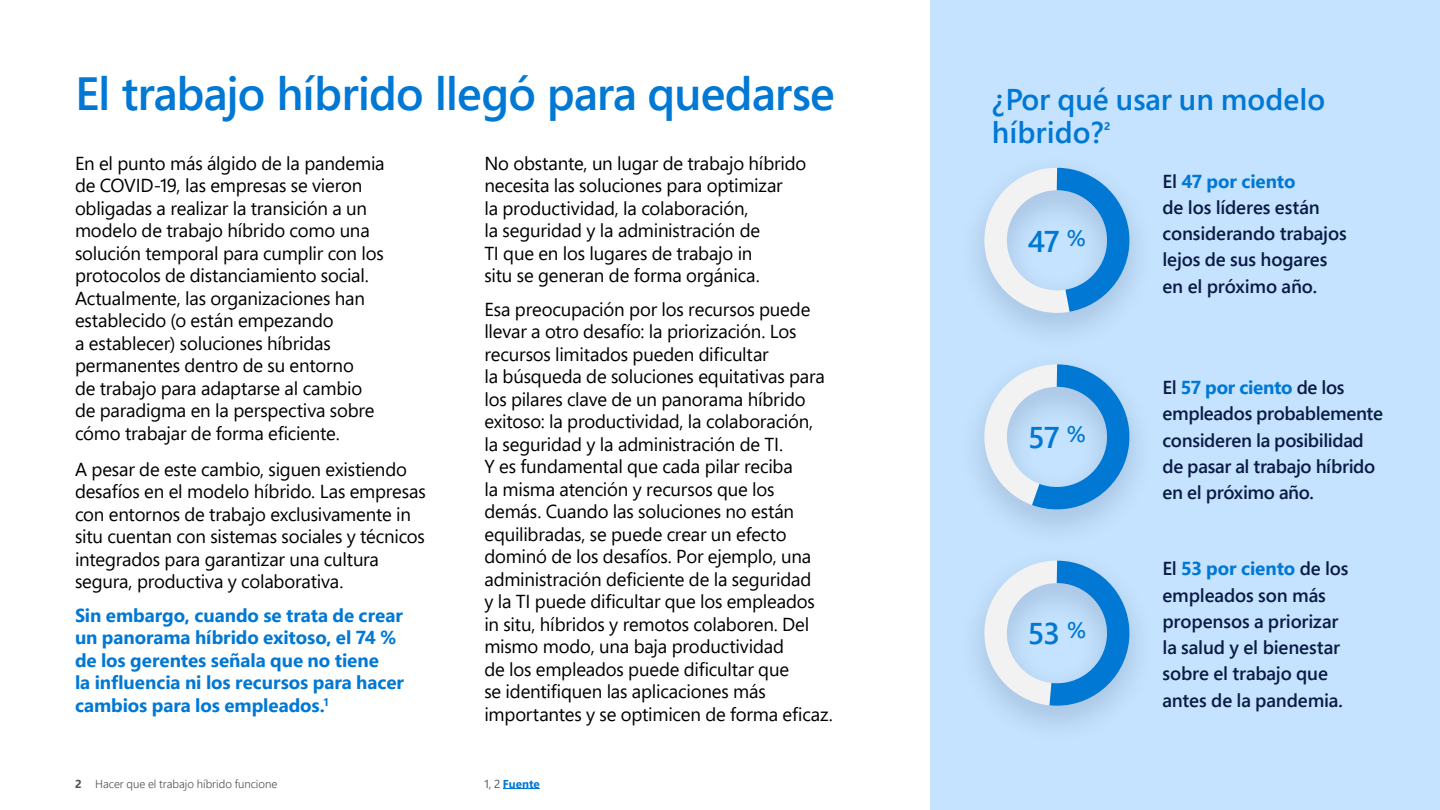
<style>
.page{position:relative;width:1440px;height:810px;background:#fff}
.page>*{position:absolute;margin:0;border:0;box-sizing:border-box;transform-origin:0 0}
.t1{font:600 46.5px "Segoe Pro";letter-spacing:-.02em;color:#0078d4}
.t2{font:600 30px/33px "Segoe Pro";color:#0078d4}
.Body{font:18.75px/22.5px "Segoe Pro";letter-spacing:-.01em;color:#000}
.Body-2{font:600 18.75px/26.2px "Segoe Pro";letter-spacing:-.01em;color:#0a1b45}
.Pull_Quote{font:18.75px/22.5px "Segoe Pro";letter-spacing:-.01em;color:#000}
.Pull_Quote-2{font:700 18.75px/22.5px "Segoe Pro";letter-spacing:-.005em;color:#0078d4}
.t3{font:300 11.55px "Segoe Pro";color:#505050}
.t4{font:700 11.55px "Segoe Pro";color:#0078d4}
.t5{font:700 10.95px "Segoe Pro";color:#0078d4}
.s1{font-weight:700}
.s2{font-weight:400;color:#505050}
.s3{font-weight:700;color:#0078d4}
</style>
<div class="page">
<div style="left:930px;top:0;width:510px;height:810px;background:#c5e3ff"></div>
<hr style="left:503px;top:788px;width:37px;height:1px;background:#0078d4">
<div style="left:957px;top:349px;width:200px;height:200px;background:#0a1b45;opacity:.2"></div>
<div style="left:984px;top:364px;width:146px;height:145px;border:22px solid #f2f2f2;border-radius:50%"></div>
<svg style="left:1007px;top:353px;width:134px;height:168px"></svg>
<div style="left:957px;top:152px;width:200px;height:201px;background:#0a1b45;opacity:.2"></div>
<div style="left:984px;top:168px;width:146px;height:145px;border:22px solid #f2f2f2;border-radius:50%"></div>
<svg style="left:1034px;top:157px;width:107px;height:170px"></svg>
<div style="left:957px;top:545px;width:200px;height:201px;background:#0a1b45;opacity:.2"></div>
<div style="left:984px;top:561px;width:146px;height:145px;border:22px solid #f2f2f2;border-radius:50%"></div>
<svg style="left:1026px;top:549px;width:115px;height:168px"></svg>
<h2 class="t1" style="left:75px;top:62px;width:761px">El trabajo híbrido llegó para quedarse</h2>
<p class="Body" style="left:75px;top:151px;width:311px">En el punto más álgido de la pandemia de COVID-19, las empresas se vieron obligadas a realizar la transición a un modelo de trabajo híbrido como una solución temporal para cumplir con los protocolos de distanciamiento social.<br>Actualmente, las organizaciones han establecido (o están empezando<br>a establecer) soluciones híbridas permanentes dentro de su entorno<br>de trabajo para adaptarse al cambio de paradigma en la perspectiva sobre cómo trabajar de forma eficiente.</p>
<p class="Body" style="left:75px;top:457px;width:352px">A pesar de este cambio, siguen existiendo desafíos en el modelo híbrido. Las empresas con entornos de trabajo exclusivamente in situ cuentan con sistemas sociales y técnicos integrados para garantizar una cultura segura, productiva y colaborativa.</p>
<p class="Pull_Quote-2" style="left:75px;top:603px;width:331px">Sin embargo, cuando se trata de crear un panorama híbrido exitoso, el 74 % de los gerentes señala que no tiene<br>la influencia ni los recursos para hacer cambios para los empleados.<sup>1</sup></p>
<p class="Pull_Quote" style="left:484px;top:151px;width:324px">No obstante, un lugar de trabajo híbrido necesita las soluciones para optimizar<br>la productividad, la colaboración,<br>la seguridad y la administración de<br>TI que en los lugares de trabajo in<br>situ se generan de forma orgánica.</p>
<p class="Body" style="left:484px;top:297px;width:350px">Esa preocupación por los recursos puede llevar a otro desafío: la priorización. Los recursos limitados pueden dificultar<br>la búsqueda de soluciones equitativas para los pilares clave de un panorama híbrido exitoso: la productividad, la colaboración,<br>la seguridad y la administración de TI.<br>Y es fundamental que cada pilar reciba<br>la misma atención y recursos que los demás. Cuando las soluciones no están equilibradas, se puede crear un efecto dominó de los desafíos. Por ejemplo, una administración deficiente de la seguridad<br>y la TI puede dificultar que los empleados in situ, híbridos y remotos colaboren. Del mismo modo, una baja productividad<br>de los empleados puede dificultar que<br>se identifiquen las aplicaciones más importantes y se optimicen de forma eficaz.</p>
<p class="t3" style="left:75px;top:775px;width:204px"><span class="s1">2</span> Hacer que el trabajo híbrido funcione</p>
<p class="t4" style="left:484px;top:775px;width:57px"><span class="s2">1, 2</span> Fuente</p>
<h3 class="t2" style="left:992px;top:82px;width:335px">¿Por qué usar un modelo híbrido?</h3>
<h3 class="t5" style="left:1104px;top:118px;width:8px">2</h3>
<h3 class="t2" style="left:1028px;top:224px;width:59px">47 <sup>%</sup></h3>
<h3 class="t2" style="left:1028px;top:420px;width:59px">57 <sup>%</sup></h3>
<h3 class="t2" style="left:1028px;top:617px;width:60px">53 <sup>%</sup></h3>
<p class="Body-2" style="left:1162px;top:167px;width:186px">El <span class="s3">47 por ciento<br></span>de los líderes están considerando trabajos lejos de sus hogares en el próximo año.</p>
<p class="Body-2" style="left:1162px;top:374px;width:222px">El <span class="s3">57 por ciento</span> de los empleados probablemente consideren la posibilidad de pasar al trabajo híbrido en el próximo año.</p>
<p class="Body-2" style="left:1162px;top:555px;width:188px">El <span class="s3">53 por ciento</span> de los empleados son más propensos a priorizar la salud y el bienestar sobre el trabajo que antes de la pandemia.</p>
</div>
